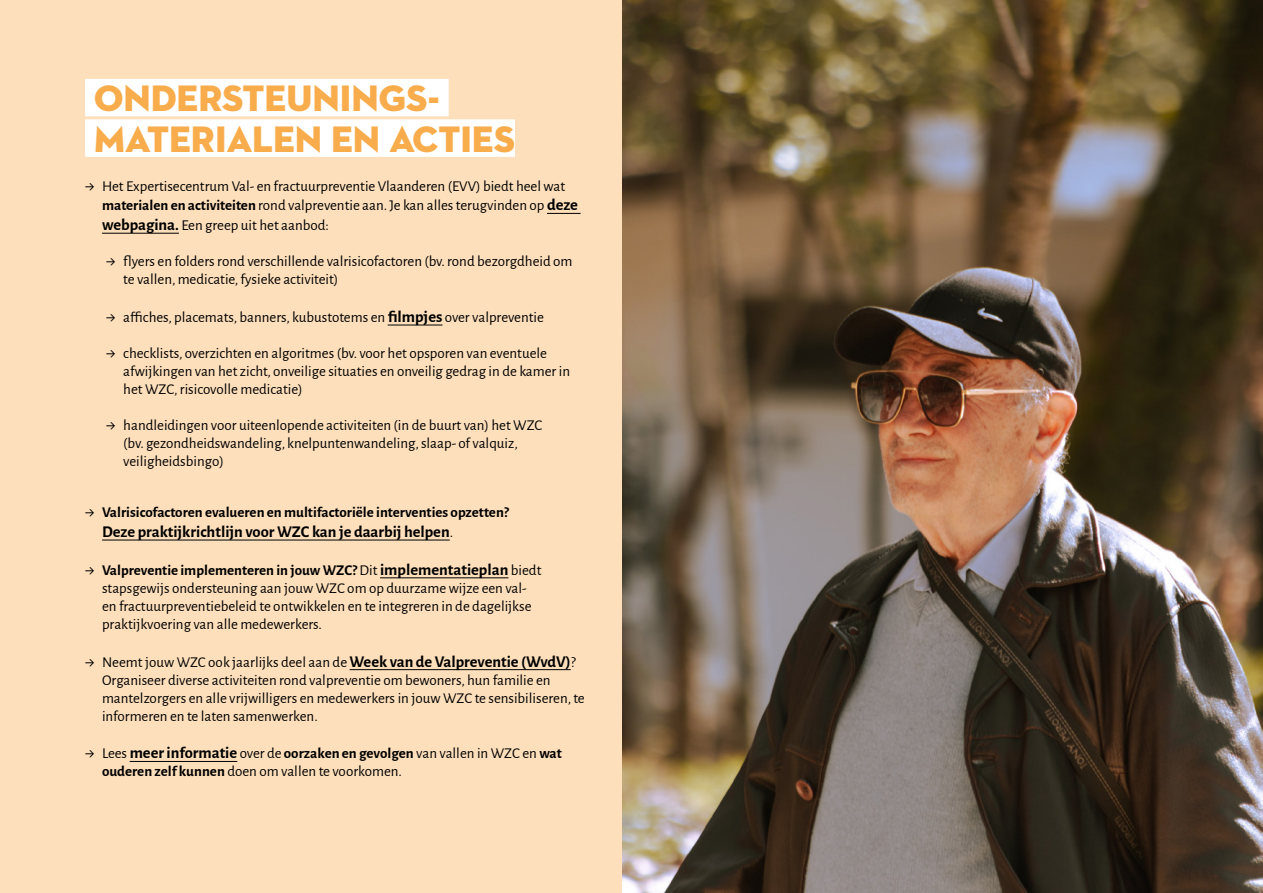
<style>
.page{position:relative;width:1263px;height:893px;background:#fff}
.page>*{position:absolute;margin:0;border:0;box-sizing:border-box;transform-origin:0 0}
.t1{font:37.5px/40.5px "Neutraface 2 Display Titling";color:#f8ac4b}
.t2{font:700 16.5px "Alegreya Sans";color:#000}
.t3{font:15px/18px "Alegreya Sans";color:#000}
.t4{font:700 15px "Alegreya Sans";color:#000}
.s1{font-size:18px}
.s2{font-weight:700}
.s3{font-weight:700;font-size:16.5px}
.s4{font-weight:400;font-size:18px}
.s5{font-weight:400;font-size:15px}
</style>
<div class="page">
<div style="left:0;top:0;width:623px;height:893px;background:#fedfbb"></div>
<hr style="left:547px;top:213px;width:34px;height:1px;background:#000">
<hr style="left:102px;top:233px;width:77px;height:1px;background:#000">
<hr style="left:388px;top:325px;width:54px;height:1px;background:#000">
<hr style="left:102px;top:540px;width:348px;height:1px;background:#000">
<hr style="left:380px;top:578px;width:128px;height:1px;background:#000">
<hr style="left:350px;top:669px;width:221px;height:1px;background:#000">
<hr style="left:130px;top:761px;width:107px;height:1px;background:#000">
<div style="left:85px;top:79px;width:364px;height:37px;background:#fff"></div>
<div style="left:85px;top:119px;width:430px;height:38px;background:#fff"></div>
<img style="left:623px;top:0;width:640px;height:893px">
<h1 class="t1" style="left:94px;top:78px;width:422px">ONDERSTEUNINGS-<br>MATERIALEN EN ACTIES</h1>
<p class="t3" style="left:102px;top:175px;width:477px;line-height:19.8px;text-indent:-17px"><span class="s1">→</span> Het Expertisecentrum Val- en fractuurpreventie Vlaanderen (EVV) biedt heel wat <span class="s2">materialen en activiteiten</span> rond valpreventie aan. Je kan alles terugvinden op <span class="s3">deze webpagina.</span> Een greep uit het aanbod:</p>
<p class="t3" style="left:123px;top:252px;width:451px;text-indent:-17px"><span class="s1">→</span> flyers en folders rond verschillende valrisicofactoren (bv. rond bezorgdheid om te vallen, medicatie, fysieke activiteit)</p>
<p class="t3" style="left:106px;top:307px;width:439px"><span class="s1">→</span> affiches, placemats, banners, kubustotems en <span class="s3">filmpjes</span> over valpreventie</p>
<p class="t3" style="left:123px;top:343px;width:448px;text-indent:-17px"><span class="s1">→</span> checklists, overzichten en algoritmes (bv. voor het opsporen van eventuele afwijkingen van het zicht, onveilige situaties en onveilig gedrag in de kamer in het WZC, risicovolle medicatie)</p>
<p class="t3" style="left:123px;top:415px;width:421px;text-indent:-17px"><span class="s1">→</span> handleidingen voor uiteenlopende activiteiten (in de buurt van) het WZC (bv. gezondheidswandeling, knelpuntenwandeling, slaap- of valquiz, veiligheidsbingo)</p>
<p class="t4" style="left:85px;top:501px;width:425px"><span class="s4">→</span> Valrisicofactoren evalueren en multifactoriële interventies opzetten?</p>
<p class="t2" style="left:102px;top:520px;width:353px">Deze praktijkrichtlijn voor WZC kan je daarbij helpen<span class="s5">.</span></p>
<p class="t3" style="left:102px;top:560px;width:441px;text-indent:-17px"><span class="s1">→</span> <span class="s2">Valpreventie implementeren in jouw WZC?</span> Dit <span class="s3">implementatieplan</span> biedt stapsgewijs ondersteuning aan jouw WZC om op duurzame wijze een val&shy;en fractuurpreventiebeleid te ontwikkelen en te integreren in de dagelijkse praktijkvoering van alle medewerkers.</p>
<p class="t3" style="left:102px;top:652px;width:484px;text-indent:-17px"><span class="s1">→</span> Neemt jouw WZC ook jaarlijks deel aan de <span class="s3">Week van de Valpreventie (WvdV)</span>?<br>Organiseer diverse activiteiten rond valpreventie om bewoners, hun familie en mantelzorgers en alle vrijwilligers en medewerkers in jouw WZC te sensibiliseren, te informeren en te laten samenwerken.</p>
<p class="t3" style="left:102px;top:744px;width:461px;text-indent:-17px"><span class="s1">→</span> Lees <span class="s3">meer informatie</span> over de <span class="s2">oorzaken en gevolgen</span> van vallen in WZC en <span class="s2">wat ouderen zelf kunnen</span> doen om vallen te voorkomen.</p>
</div>
